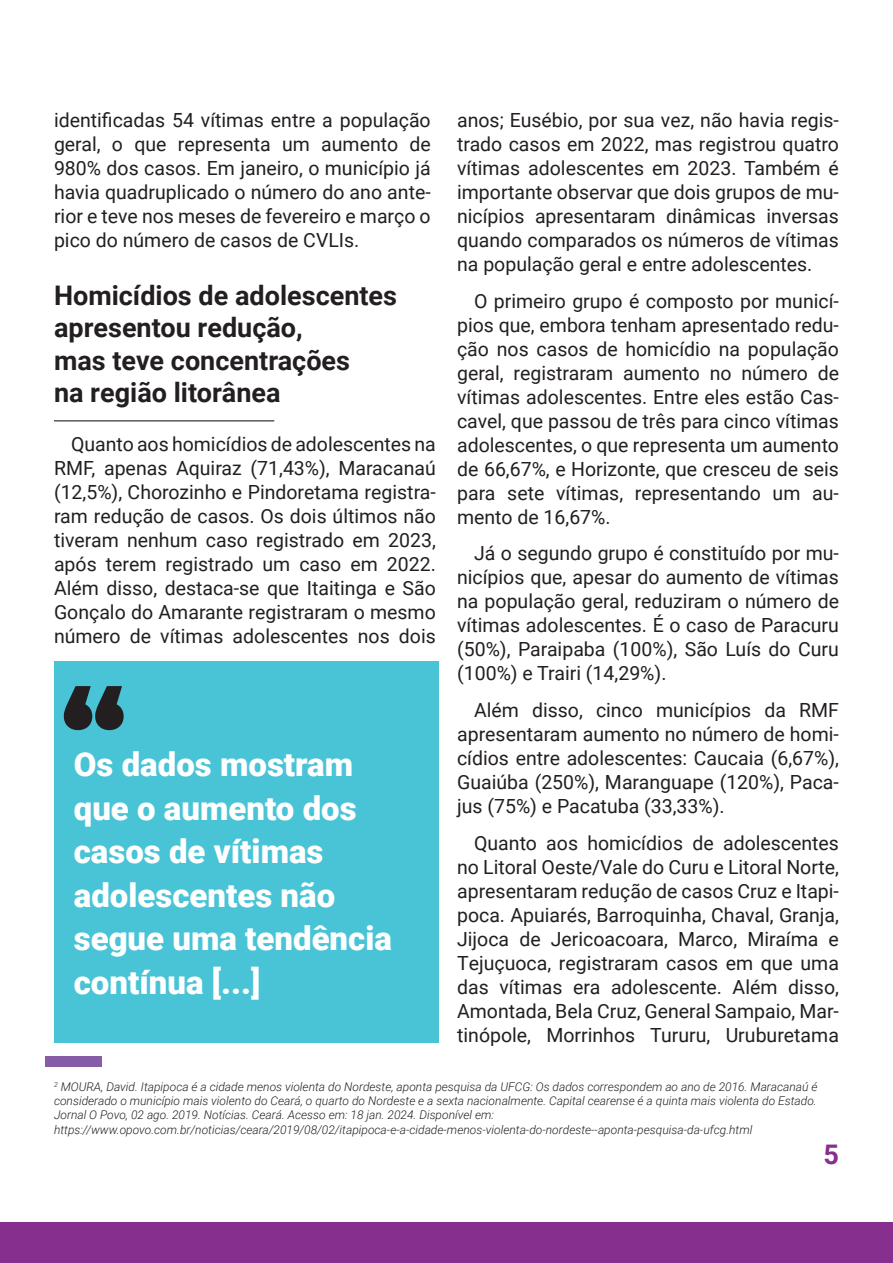
<style>
.page{position:relative;width:893px;height:1263px;background:#fff}
.page>*{position:absolute;margin:0;border:0;box-sizing:border-box;transform-origin:0 0}
.t1{font:900 108px "Montserrat";color:#231f20}
.t2{font:900 33px/43.5px "Roboto";color:#fff}
.t3{font:700 27px/32.4px "Roboto";color:#231f20}
.t4{font:700 27px "Roboto";color:#872f8f}
.t5{font:19.5px/24px "Roboto";color:#231f20;text-align:justify}
.t6{font:italic 300 12px/14.4px "Roboto";color:#231f20}
</style>
<div class="page">
<div style="left:0;top:1222px;width:893px;height:41px;background:#872f8e"></div>
<hr style="left:54px;top:420px;width:220px;height:1px;background:#231f20">
<div style="left:46px;top:1056px;width:56px;height:10px;background:#865ca6"></div>
<div style="left:54px;top:662px;width:385px;height:381px;background:#49c4d7"></div>
<p class="t5" style="left:54px;top:107px;width:378px">identificadas 54 vítimas entre a população geral, o que representa um aumento de 980% dos casos. Em janeiro, o município já havia quadruplicado o número do ano ante&shy;rior e teve nos meses de fevereiro e março o pico do número de casos de CVLIs.</p>
<p class="t5" style="left:457px;top:107px;width:383px">anos; Eusébio, por sua vez, não havia regis&shy;trado casos em 2022, mas registrou quatro vítimas adolescentes em 2023. Também é importante observar que dois grupos de mu&shy;nicípios apresentaram dinâmicas inversas quando comparados os números de vítimas na população geral e entre adolescentes.</p>
<p class="t5" style="left:457px;top:288px;width:383px;text-indent:17px">O primeiro grupo é composto por municí&shy;pios que, embora tenham apresentado redu&shy;ção nos casos de homicídio na população geral, registraram aumento no número de vítimas adolescentes. Entre eles estão Cas&shy;cavel, que passou de três para cinco vítimas adolescentes, o que representa um aumento de 66,67%, e Horizonte, que cresceu de seis para sete vítimas, representando um au&shy;mento de 16,67%.</p>
<p class="t5" style="left:457px;top:541px;width:383px;text-indent:17px">Já o segundo grupo é constituído por mu&shy;nicípios que, apesar do aumento de vítimas na população geral, reduziram o número de vítimas adolescentes. É o caso de Paracuru (50%), Paraipaba (100%), São Luís do Curu (100%) e Trairi (14,29%).</p>
<p class="t5" style="left:457px;top:697px;width:383px;text-indent:17px">Além disso, cinco municípios da RMF apresentaram aumento no número de homi&shy;cídios entre adolescentes: Caucaia (6,67%), Guaiúba (250%), Maranguape (120%), Paca&shy;jus (75%) e Pacatuba (33,33%).</p>
<p class="t5" style="left:457px;top:830px;width:383px;text-indent:17px">Quanto aos homicídios de adolescentes no Litoral Oeste/Vale do Curu e Litoral Norte, apresentaram redução de casos Cruz e Itapi&shy;poca. Apuiarés, Barroquinha, Chaval, Granja, Jijoca de Jericoacoara, Marco, Miraíma e Tejuçuoca, registraram casos em que uma das vítimas era adolescente. Além disso, Amontada, Bela Cruz, General Sampaio, Mar&shy;tinópole, Morrinhos Tururu, Uruburetama</p>
<h3 class="t3" style="left:54px;top:278px;width:345px">Homicídios de adolescentes apresentou redução,<br>mas teve concentrações<br>na região litorânea</h3>
<p class="t5" style="left:54px;top:431px;width:383px;text-indent:17px">Quanto aos homicídios de adolescentes na RMF, apenas Aquiraz (71,43%), Maracanaú (12,5%), Chorozinho e Pindoretama registra&shy;ram redução de casos. Os dois últimos não tiveram nenhum caso registrado em 2023, após terem registrado um caso em 2022.<br>Além disso, destaca-se que Itaitinga e São Gonçalo do Amarante registraram o mesmo número de vítimas adolescentes nos dois</p>
<h1 class="t1" style="left:62px;top:647px;width:66px">“</h1>
<h2 class="t2" style="left:74px;top:742px;width:320px">Os dados mostram que o aumento dos casos de vítimas adolescentes não segue uma tendência contínua [...]</h2>
<p class="t6" style="left:54px;top:1079px;width:765px"><sup>2</sup> MOURA, David. Itapipoca é a cidade menos violenta do Nordeste, aponta pesquisa da UFCG: Os dados correspondem ao ano de 2016. Maracanaú é considerado o município mais violento do Ceará, o quarto do Nordeste e a sexta nacionalmente. Capital cearense é a quinta mais violenta do Estado.<br>Jornal O Povo, 02 ago. 2019. Notícias. Ceará. Acesso em: 18 jan. 2024. Disponível em: https://www.opovo.com.br/noticias/ceara/2019/08/02/itapipoca-e-a-cidade-menos-violenta-do-nordeste--aponta-pesquisa-da-ufcg.html</p>
<h3 class="t4" style="left:824px;top:1135px;width:17px">5</h3>
</div>
